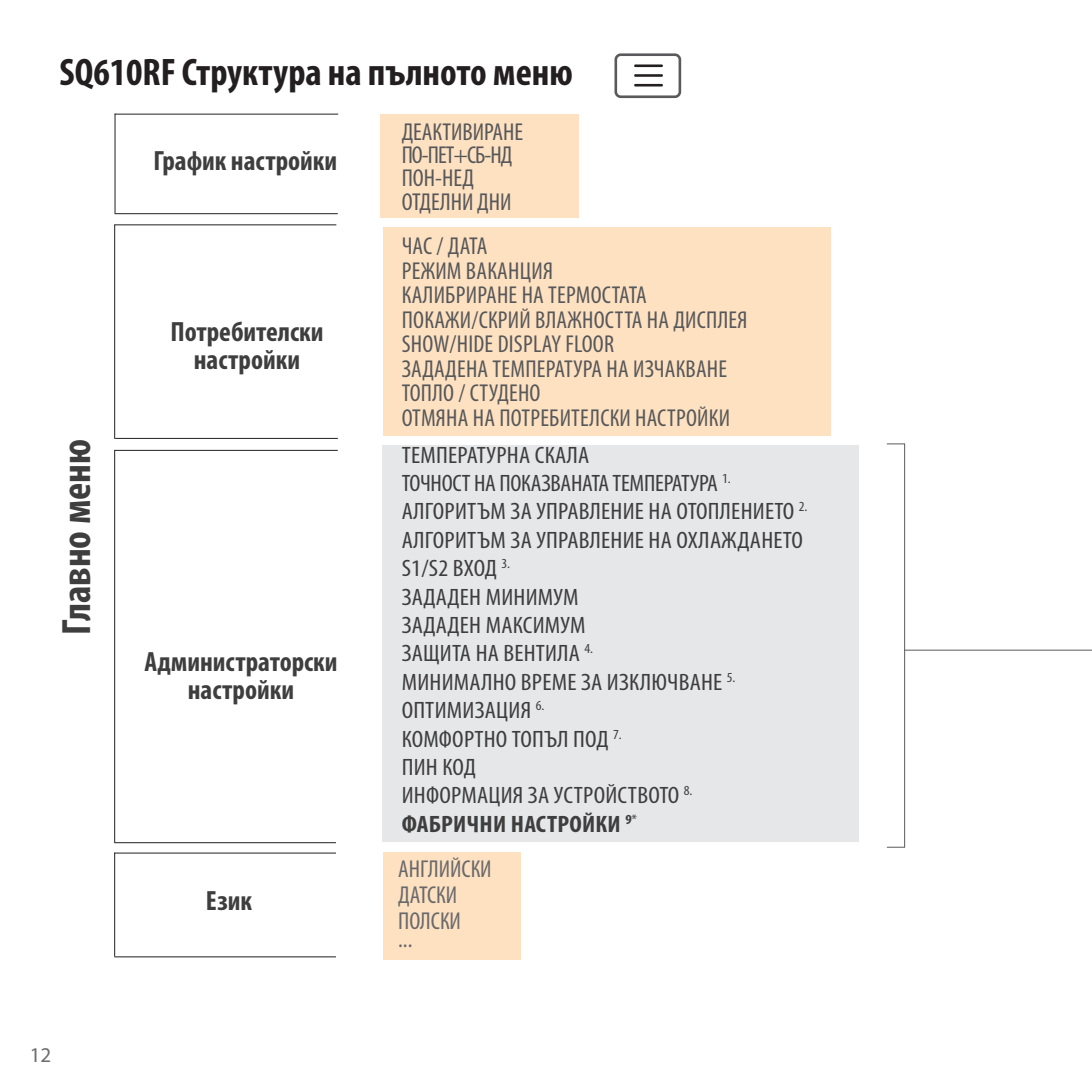
<style>
.page{position:relative;width:1092px;height:1092px;background:#fff}
.page>*{position:absolute;margin:0;border:0;box-sizing:border-box;transform-origin:0 0}
.t1{font:700 condensed 40.95px "Myriad Pro";color:#3e3e3f}
.t2{font:700 condensed 38.5px "Myriad Pro";color:#231f20}
.t3{font:700 condensed 28px/28px "Myriad Pro";color:#3e3e3f;text-align:center}
.t4{font:condensed 24.5px "Myriad Pro";letter-spacing:.01em;color:#57585a}
.t5{font:condensed 24.5px "Myriad Pro";color:#69696c}
.t6{font:condensed 23.8px "Myriad Pro";letter-spacing:.01em;color:#3e3e3f;scale:1.08 1}
.t7{font:condensed 23.8px "Myriad Pro";letter-spacing:-.01em;color:#3e3e3f;scale:1.04 1}
.t8{font:700 condensed 23.8px "Myriad Pro";letter-spacing:.01em;color:#3e3e3f;scale:1.08 1}
.t9{font:21px "Myriad Pro";color:#6c6d70}
</style>
<div class="page">
<hr style="left:634px;top:74px;width:29px;height:3px;background:#231f20">
<hr style="left:634px;top:64px;width:29px;height:3px;background:#231f20">
<hr style="left:634px;top:84px;width:29px;height:2px;background:#231f20">
<hr style="left:114px;top:114px;width:2px;height:100px;background:#231f20">
<hr style="left:115px;top:113px;width:223px;height:2px;background:#231f20">
<hr style="left:115px;top:450px;width:223px;height:1px;background:#231f20">
<hr style="left:115px;top:224px;width:221px;height:1px;background:#231f20">
<hr style="left:115px;top:213px;width:223px;height:1px;background:#231f20">
<hr style="left:114px;top:852px;width:222px;height:1px;background:#231f20">
<hr style="left:114px;top:956px;width:222px;height:1px;background:#231f20">
<hr style="left:115px;top:842px;width:221px;height:1px;background:#231f20">
<hr style="left:115px;top:438px;width:223px;height:1px;background:#231f20">
<hr style="left:114px;top:852px;width:1px;height:104px;background:#231f20">
<hr style="left:114px;top:224px;width:1px;height:215px;background:#231f20">
<hr style="left:114px;top:450px;width:1px;height:393px;background:#231f20">
<hr style="left:904px;top:444px;width:1px;height:403px;background:#5a5a5d">
<svg style="left:886px;top:443px;width:19px;height:1px"></svg>
<svg style="left:887px;top:846px;width:17px;height:1px"></svg>
<div style="left:614px;top:53px;width:67px;height:45px;border:3px solid #5a5a5d;border-radius:5px"></div>
<hr style="left:904px;top:649px;width:187px;height:1px;background:#5a5a5d">
<div style="left:382px;top:445px;width:477px;height:396px;background:#e6e7e9"></div>
<div style="left:383px;top:227px;width:447px;height:208px;background:#fee1c1"></div>
<div style="left:383px;top:852px;width:137px;height:107px;background:#fee1c1"></div>
<div style="left:380px;top:115px;width:199px;height:103px;background:#fee1c1"></div>
<p class="t2" style="left:60px;top:48px;width:514px">SQ610RF Структура на пълното меню</p>
<p class="t3" style="left:154px;top:146px;width:185px">График настройки</p>
<p class="t1" style="left:51px;top:634px;width:197px;rotate:-90deg">Главно меню</p>
<p class="t3" style="left:170px;top:317px;width:154px">Потребителски настройки</p>
<p class="t3" style="left:144px;top:646px;width:195px">Администраторски настройки</p>
<p class="t3" style="left:206px;top:886px;width:48px">Език</p>
<p class="t4" style="left:401px;top:117px;width:123px">ДЕАКТИВИРАНЕ</p>
<p class="t4" style="left:401px;top:140px;width:112px">ПО-ПЕТ+СБ-НД</p>
<p class="t4" style="left:401px;top:163px;width:74px">ПОН-НЕД</p>
<p class="t4" style="left:401px;top:187px;width:111px">ОТДЕЛНИ ДНИ</p>
<p class="t4" style="left:401px;top:231px;width:87px">ЧАС / ДАТА</p>
<p class="t4" style="left:401px;top:256px;width:153px">РЕЖИМ ВАКАНЦИЯ</p>
<p class="t4" style="left:401px;top:280px;width:247px">КАЛИБРИРАНЕ НА ТЕРМОСТАТА</p>
<p class="t4" style="left:401px;top:305px;width:347px">ПОКАЖИ/СКРИЙ ВЛАЖНОСТТА НА ДИСПЛЕЯ</p>
<p class="t4" style="left:401px;top:329px;width:214px">SHOW/HIDE DISPLAY FLOOR</p>
<p class="t4" style="left:401px;top:354px;width:327px">ЗАДАДЕНА ТЕМПЕРАТУРА НА ИЗЧАКВАНЕ</p>
<p class="t4" style="left:401px;top:378px;width:140px">ТОПЛО / СТУДЕНО</p>
<p class="t4" style="left:401px;top:403px;width:330px">ОТМЯНА НА ПОТРЕБИТЕЛСКИ НАСТРОЙКИ</p>
<p class="t6" style="left:401px;top:440px;width:175px">ТЕМПЕРАТУРНА СКАЛА</p>
<p class="t7" style="left:401px;top:468px;width:318px">ТОЧНОСТ НА ПОКАЗВАНАТА ТЕМПЕРАТУРА <sup>1.</sup></p>
<p class="t6" style="left:401px;top:497px;width:377px">АЛГОРИТЪМ ЗА УПРАВЛЕНИЕ НА ОТОПЛЕНИЕТО <sup>2.</sup></p>
<p class="t6" style="left:401px;top:525px;width:373px">АЛГОРИТЪМ ЗА УПРАВЛЕНИЕ НА ОХЛАЖДАНЕТО</p>
<p class="t6" style="left:401px;top:554px;width:102px">S1/S2 ВХОД <sup>3.</sup></p>
<p class="t6" style="left:401px;top:582px;width:165px">ЗАДАДЕН МИНИМУМ</p>
<p class="t6" style="left:401px;top:610px;width:172px">ЗАДАДЕН МАКСИМУМ</p>
<p class="t6" style="left:401px;top:639px;width:179px">ЗАЩИТА НА ВЕНТИЛА <sup>4.</sup></p>
<p class="t6" style="left:401px;top:667px;width:310px">МИНИМАЛНО ВРЕМЕ ЗА ИЗКЛЮЧВАНЕ <sup>5.</sup></p>
<p class="t6" style="left:401px;top:695px;width:133px">ОПТИМИЗАЦИЯ <sup>6.</sup></p>
<p class="t6" style="left:401px;top:724px;width:205px">КОМФОРТНО ТОПЪЛ ПОД <sup>7.</sup></p>
<p class="t6" style="left:401px;top:752px;width:70px">ПИН КОД</p>
<p class="t6" style="left:401px;top:781px;width:271px">ИНФОРМАЦИЯ ЗА УСТРОЙСТВОТО <sup>8.</sup></p>
<p class="t8" style="left:401px;top:808px;width:219px">ФАБРИЧНИ НАСТРОЙКИ <sup>9</sup><sup>*</sup></p>
<p class="t5" style="left:398px;top:853px;width:95px">АНГЛИЙСКИ</p>
<p class="t5" style="left:398px;top:880px;width:60px">ДАТСКИ</p>
<p class="t5" style="left:398px;top:906px;width:64px">ПОЛСКИ</p>
<p class="t5" style="left:398px;top:923px;width:16px">...</p>
<p class="t9" style="left:30px;top:1042px;width:23px">12</p>
</div>
